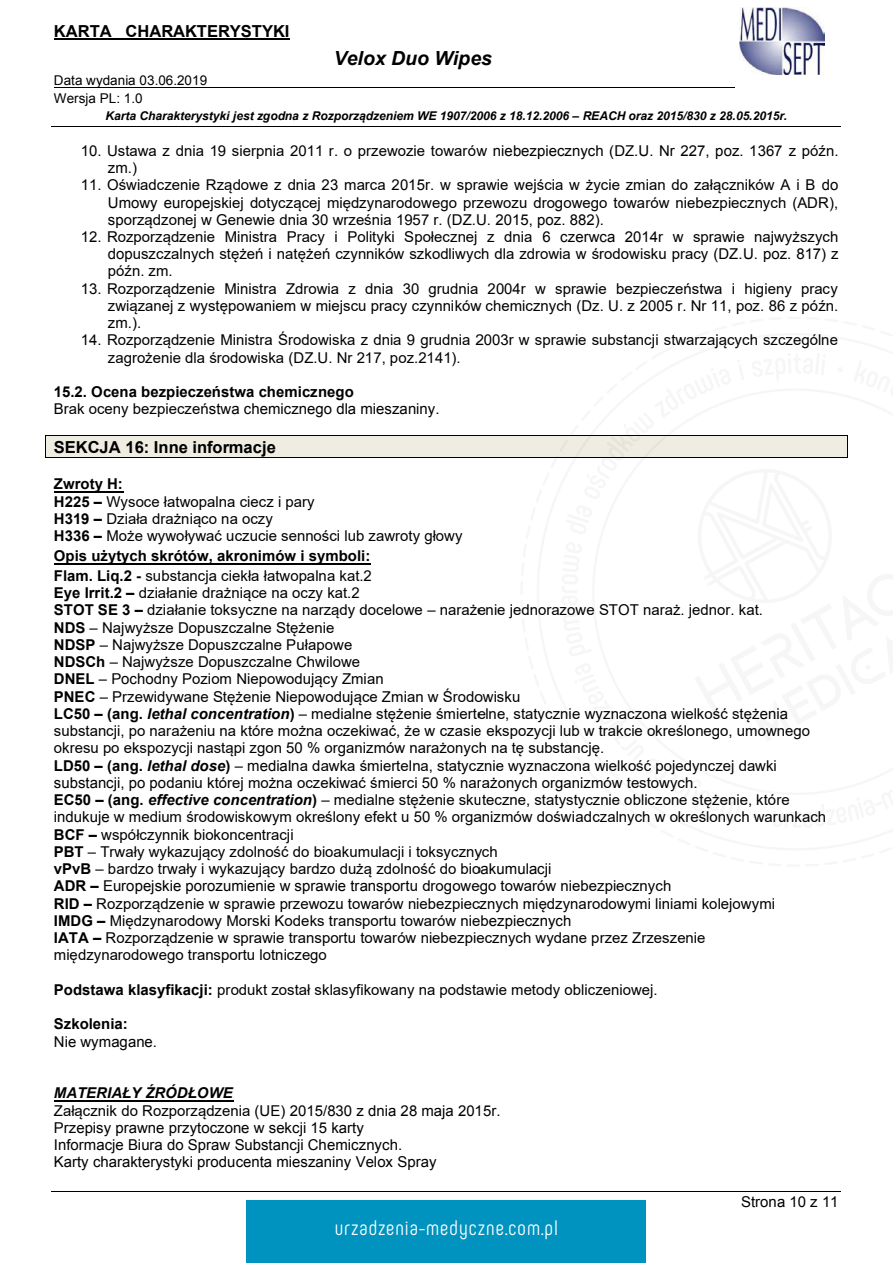
<style>
.page{position:relative;width:893px;height:1263px;background:#fff}
.page>*{position:absolute;margin:0;border:0;box-sizing:border-box;transform-origin:0 0}
.t1{font:21px "Phenomena";letter-spacing:.05em;color:#fff}
.t2{font:italic 700 19.5px "Arial";color:#000}
.t3{font:700 16.5px "Arial";letter-spacing:-.005em;color:#000}
.t4{font:15px/17.2px "Arial";color:#000}
.t5{font:700 15px/19.8px "Arial";color:#000}
.t6{font:italic 700 15px "Arial";color:#000}
.t7{font:13.5px/17.9px "Arial";color:#000}
.t8{font:italic 700 12px "Arial";letter-spacing:-.005em;color:#000}
.s1{font-weight:700}
.s2{font-weight:400}
.s3{font-weight:700;font-style:italic}
</style>
<div class="page">
<hr style="left:54px;top:39px;width:236px;height:1px;background:#000">
<hr style="left:54px;top:87px;width:680px;height:1px;background:#000">
<hr style="left:52px;top:126px;width:789px;height:1px;background:#000">
<hr style="left:52px;top:1191px;width:789px;height:1px;background:#000">
<img style="left:740px;top:8px;width:84px;height:66px">
<div style="left:46px;top:436px;width:801px;height:22px;background:#efece1"></div>
<hr style="left:46px;top:435px;width:801px;height:1px;background:#000">
<hr style="left:46px;top:458px;width:801px;height:1px;background:#000">
<svg style="left:45px;top:435px;width:1px;height:23px"></svg>
<hr style="left:54px;top:491px;width:69px;height:2px;background:#000">
<hr style="left:54px;top:563px;width:316px;height:1px;background:#000">
<hr style="left:54px;top:1100px;width:179px;height:1px;background:#000">
<div style="left:247px;top:1201px;width:399px;height:62px;background:#0093bf"></div>
<p class="t3" style="left:54px;top:20px;width:237px">KARTA CHARAKTERYSTYKI</p>
<h2 class="t2" style="left:334px;top:46px;width:160px">Velox Duo Wipes</h2>
<p class="t7" style="left:54px;top:72px;width:155px">Data wydania 03.06.2019<br>Wersja PL: 1.0</p>
<p class="t8" style="left:106px;top:108px;width:683px">Karta Charakterystyki jest zgodna z Rozporządzeniem WE 1907/2006 z 18.12.2006 – REACH oraz 2015/830 z 28.05.2015r.</p>
<p class="t4" style="left:108px;top:142px;width:732px;text-indent:-27px">10. Ustawa z dnia 19 sierpnia 2011 r. o przewozie towarów niebezpiecznych (DZ.U. Nr 227, poz. 1367 z późn. zm.)</p>
<p class="t4" style="left:108px;top:176px;width:732px;text-align:justify;text-indent:-27px">11. Oświadczenie Rządowe z dnia 23 marca 2015r. w sprawie wejścia w życie zmian do załączników A i B do Umowy europejskiej dotyczącej międzynarodowego przewozu drogowego towarów niebezpiecznych (ADR), sporządzonej w Genewie dnia 30 września 1957 r. (DZ.U. 2015, poz. 882).</p>
<p class="t4" style="left:108px;top:228px;width:732px;text-align:justify;text-indent:-27px">12. Rozporządzenie Ministra Pracy i Polityki Społecznej z dnia 6 czerwca 2014r w sprawie najwyższych dopuszczalnych stężeń i natężeń czynników szkodliwych dla zdrowia w środowisku pracy (DZ.U. poz. 817) z późn. zm.</p>
<p class="t4" style="left:108px;top:280px;width:732px;text-align:justify;text-indent:-27px">13. Rozporządzenie Ministra Zdrowia z dnia 30 grudnia 2004r w sprawie bezpieczeństwa i higieny pracy związanej z występowaniem w miejscu pracy czynników chemicznych (Dz. U. z 2005 r. Nr 11, poz. 86 z późn. zm.).</p>
<p class="t4" style="left:108px;top:332px;width:732px;text-indent:-27px">14. Rozporządzenie Ministra Środowiska z dnia 9 grudnia 2003r w sprawie substancji stwarzających szczególne zagrożenie dla środowiska (DZ.U. Nr 217, poz.2141).</p>
<p class="t5" style="left:54px;top:382px;width:301px">15.2. Ocena bezpieczeństwa chemicznego</p>
<p class="t4" style="left:54px;top:400px;width:387px">Brak oceny bezpieczeństwa chemicznego dla mieszaniny.</p>
<p class="t3" style="left:54px;top:436px;width:224px">SEKCJA 16: Inne informacje</p>
<p class="t4" style="left:54px;top:475px;width:410px"><span class="s1">Zwroty H:<br>H225 –</span> Wysoce łatwopalna ciecz i pary<br><span class="s1">H319 –</span> Działa drażniąco na oczy<br><span class="s1">H336 –</span> Może wywoływać uczucie senności lub zawroty głowy</p>
<p class="t5" style="left:54px;top:546px;width:319px">Opis użytych skrótów, akronimów i symboli:<br>Flam. Liq.2 - <span class="s2">substancja ciekła łatwopalna kat.2</span></p>
<p class="t4" style="left:54px;top:584px;width:774px"><span class="s1">Eye Irrit.2 –</span> działanie drażniące na oczy kat.2<br><span class="s1">STOT SE 3 –</span> działanie toksyczne na narządy docelowe – narażenie jednorazowe STOT naraż. jednor. kat.<br><span class="s1">NDS</span> – Najwyższe Dopuszczalne Stężenie<br><span class="s1">NDSP</span> – Najwyższe Dopuszczalne Pułapowe<br><span class="s1">NDSCh</span> – Najwyższe Dopuszczalne Chwilowe<br><span class="s1">DNEL</span> – Pochodny Poziom Niepowodujący Zmian<br><span class="s1">PNEC</span> – Przewidywane Stężenie Niepowodujące Zmian w Środowisku<br><span class="s1">LC50 – (ang.</span> <span class="s3">lethal concentration</span><span class="s1">)</span> – medialne stężenie śmiertelne, statycznie wyznaczona wielkość stężenia substancji, po narażeniu na które można oczekiwać, że w czasie ekspozycji lub w trakcie określonego, umownego okresu po ekspozycji nastąpi zgon 50 % organizmów narażonych na tę substancję.<br><span class="s1">LD50 – (ang.</span> <span class="s3">lethal dose</span><span class="s1">)</span> – medialna dawka śmiertelna, statycznie wyznaczona wielkość pojedynczej dawki substancji, po podaniu której można oczekiwać śmierci 50 % narażonych organizmów testowych.<br><span class="s1">EC50 – (ang.</span> <span class="s3">effective concentration</span><span class="s1">)</span> – medialne stężenie skuteczne, statystycznie obliczone stężenie, które indukuje w medium środowiskowym określony efekt u 50 % organizmów doświadczalnych w określonych warunkach <span class="s1">BCF –</span> współczynnik biokoncentracji<br><span class="s1">PBT</span> – Trwały wykazujący zdolność do bioakumulacji i toksycznych<br><span class="s1">vPvB</span> – bardzo trwały i wykazujący bardzo dużą zdolność do bioakumulacji<br><span class="s1">ADR –</span> Europejskie porozumienie w sprawie transportu drogowego towarów niebezpiecznych<br><span class="s1">RID –</span> Rozporządzenie w sprawie przewozu towarów niebezpiecznych międzynarodowymi liniami kolejowymi<br><span class="s1">IMDG –</span> Międzynarodowy Morski Kodeks transportu towarów niebezpiecznych<br><span class="s1">IATA –</span> Rozporządzenie w sprawie transportu towarów niebezpiecznych wydane przez Zrzeszenie międzynarodowego transportu lotniczego</p>
<p class="t4" style="left:54px;top:981px;width:605px"><span class="s1">Podstawa klasyfikacji:</span> produkt został sklasyfikowany na podstawie metody obliczeniowej.</p>
<p class="t5" style="left:54px;top:1015px;width:75px">Szkolenia:</p>
<p class="t4" style="left:54px;top:1033px;width:105px">Nie wymagane.</p>
<p class="t6" style="left:54px;top:1083px;width:180px">MATERIAŁY ŹRÓDŁOWE</p>
<p class="t4" style="left:54px;top:1101px;width:448px">Załącznik do Rozporządzenia (UE) 2015/830 z dnia 28 maja 2015r.<br>Przepisy prawne przytoczone w sekcji 15 karty<br>Informacje Biura do Spraw Substancji Chemicznych.<br>Karty charakterystyki producenta mieszaniny Velox Spray</p>
<h1 class="t1" style="left:335px;top:1215px;width:225px">urzadzenia-medyczne.com.pl</h1>
<p class="t4" style="left:741px;top:1193px;width:99px">Strona 10 z 11</p>
</div>
